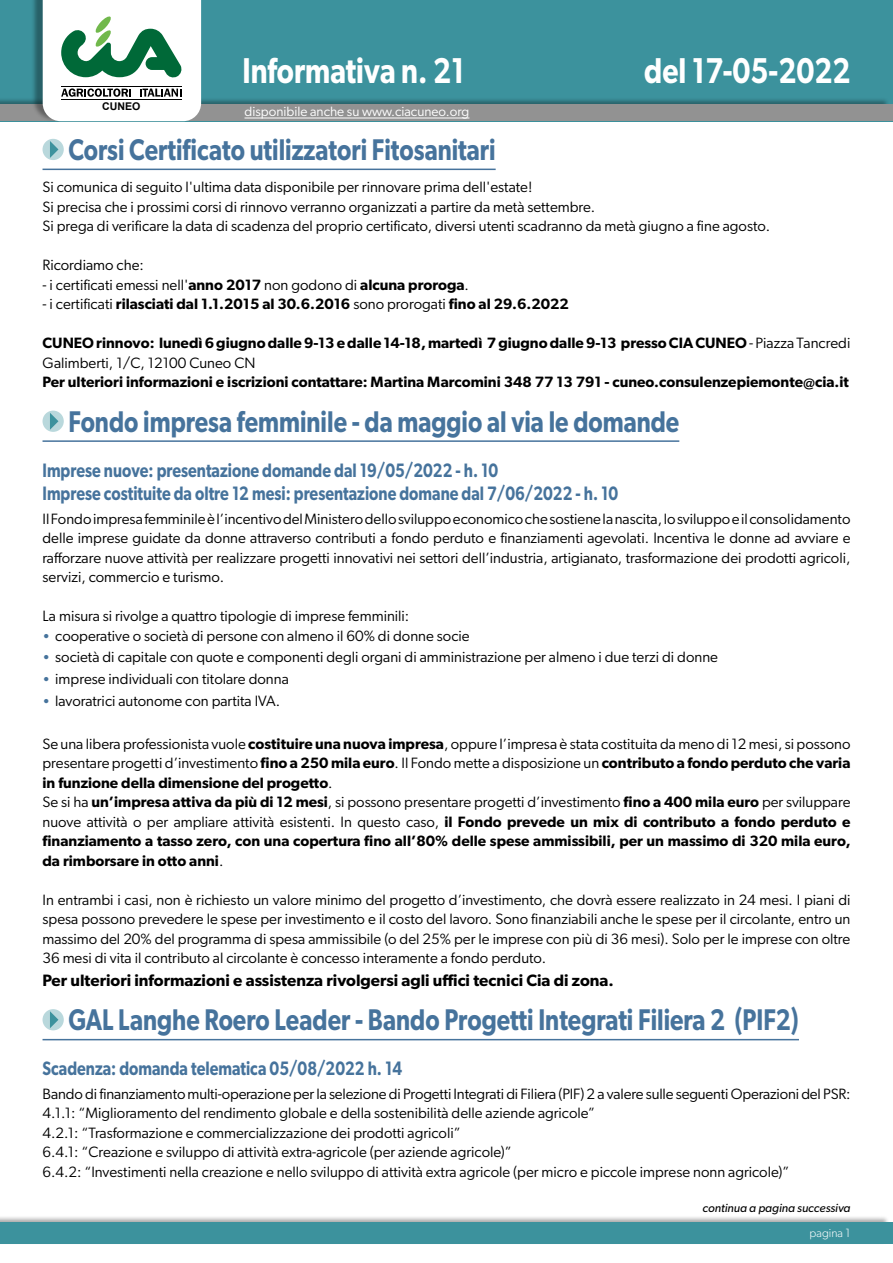
<style>
.page{position:relative;width:893px;height:1263px;background:#fff}
.page>*{position:absolute;margin:0;border:0;box-sizing:border-box;transform-origin:0 0}
.t1{font:600 36px "Gibson";color:#fff;scale:.8 1}
.t2{font:600 30px "Gibson";color:#46739c;scale:.8 1}
.t3{font:600 19.5px/23.4px "Gibson";color:#46739c;scale:.8 1}
.t4{font:600 16.5px "Gibson";color:#000}
.t5{font:15px/19.5px "Gibson";color:#000}
.t6{font:600 15px/19.5px "Gibson";color:#000}
.t7{font:13.5px "Gibson";color:#fff}
.t8{font:italic 12px "Gibson";color:#000}
.t9{font:300 12px "Gibson";color:#fff}
.t10{font:700 10.65px "Arial";color:#000}
.s1{font-weight:600}
.s2{font-weight:400}
.s3{font-weight:500;font-size:13.5px;color:#46739c}
</style>
<div class="page">
<div style="left:0;top:0;width:893px;height:121px;background:#3c929d"></div>
<div style="left:0;top:97px;width:889px;height:25px;background:#000;opacity:.34"></div>
<div style="left:0;top:105px;width:893px;height:16px;background:#929292"></div>
<div style="left:31px;top:0;width:167px;height:122px;background:#000;opacity:.34"></div>
<div style="left:0;top:1215px;width:889px;height:30px;background:#000;opacity:.34"></div>
<div style="left:0;top:1223px;width:893px;height:21px;background:#3c929d"></div>
<hr style="left:244px;top:118px;width:225px;height:1px;background:#fff">
<svg style="left:43px;top:0;width:158px;height:121px;background:#caddd3"></svg>
<hr style="left:61px;top:86px;width:120px;height:1px;background:#000">
<hr style="left:61px;top:99px;width:120px;height:1px;background:#000">
<hr style="left:43px;top:169px;width:453px;height:1px;background:#46739c">
<hr style="left:43px;top:440px;width:636px;height:2px;background:#46739c">
<hr style="left:43px;top:1039px;width:756px;height:1px;background:#46739c">
<div style="left:43px;top:139px;width:21px;height:21px;background:#b9d8dc;border-radius:50%"></div>
<svg style="left:50px;top:141px;width:8px;height:17px"></svg>
<div style="left:43px;top:411px;width:21px;height:21px;background:#b9d8dc;border-radius:50%"></div>
<svg style="left:50px;top:413px;width:8px;height:17px"></svg>
<div style="left:43px;top:1009px;width:21px;height:21px;background:#b9d8dc;border-radius:50%"></div>
<svg style="left:50px;top:1011px;width:8px;height:17px"></svg>
<h1 class="t1" style="left:242px;top:49px;width:279px">Informativa n. 21</h1>
<h1 class="t1" style="left:644px;top:49px;width:259px">del 17-05-2022</h1>
<p class="t7" style="left:244px;top:104px;width:226px">disponibile anche su www.ciacuneo.org</p>
<p class="t10" style="left:102px;top:99px;width:40px">CUNEO</p>
<h2 class="t2" style="left:69px;top:132px;width:535px">Corsi Certificato utilizzatori Fitosanitari</h2>
<p class="t5" style="left:43px;top:177px;width:729px">Si comunica di seguito l'ultima data disponibile per rinnovare prima dell'estate!<br>Si precisa che i prossimi corsi di rinnovo verranno organizzati a partire da metà settembre.<br>Si prega di verificare la data di scadenza del proprio certificato, diversi utenti scadranno da metà giugno a fine agosto.</p>
<p class="t5" style="left:43px;top:255px;width:103px">Ricordiamo che:</p>
<p class="t5" style="left:43px;top:275px;width:428px">- i certificati emessi nell'<span class="s1">anno 2017</span> non godono di <span class="s1">alcuna proroga</span>.</p>
<p class="t6" style="left:43px;top:294px;width:528px"><span class="s2">- i certificati</span> rilasciati dal 1.1.2015 al 30.6.2016 <span class="s2">sono prorogati</span> fino al 29.6.2022</p>
<p class="t6" style="left:43px;top:333px;width:809px">CUNEO rinnovo: lunedì 6 giugno dalle 9-13 e dalle 14-18, martedì 7 giugno dalle 9-13 presso CIA CUNEO <span class="s2">- Piazza Tancredi<br>Galimberti, 1/C, 12100 Cuneo CN</span></p>
<p class="t6" style="left:43px;top:372px;width:808px">Per ulteriori informazioni e iscrizioni contattare: Martina Marcomini 348 77 13 791 - cuneo.consulenzepiemonte@cia.it</p>
<h2 class="t2" style="left:69px;top:404px;width:765px">Fondo impresa femminile - da maggio al via le domande</h2>
<h3 class="t3" style="left:43px;top:458px;width:721px">Imprese nuove: presentazione domande dal 19/05/2022 - h. 10<br>Imprese costituite da oltre 12 mesi: presentazione domane dal 7/06/2022 - h. 10</h3>
<p class="t5" style="left:43px;top:509px;width:809px;text-align:justify">Il Fondo impresa femminile è l’incentivo del Ministero dello sviluppo economico che sostiene la nascita, lo sviluppo e il consolidamento delle imprese guidate da donne attraverso contributi a fondo perduto e finanziamenti agevolati. Incentiva le donne ad avviare e rafforzare nuove attività per realizzare progetti innovativi nei settori dell’industria, artigianato, trasformazione dei prodotti agricoli, servizi, commercio e turismo.</p>
<p class="t5" style="left:43px;top:606px;width:368px">La misura si rivolge a quattro tipologie di imprese femminili:</p>
<p class="t5" style="left:43px;top:626px;width:429px"><span class="s3">•</span> cooperative o società di persone con almeno il 60% di donne socie</p>
<p class="t5" style="left:43px;top:647px;width:677px"><span class="s3">•</span> società di capitale con quote e componenti degli organi di amministrazione per almeno i due terzi di donne</p>
<p class="t5" style="left:43px;top:669px;width:248px"><span class="s3">•</span> imprese individuali con titolare donna</p>
<p class="t5" style="left:43px;top:690px;width:239px"><span class="s3">•</span> lavoratrici autonome con partita IVA.</p>
<p class="t6" style="left:43px;top:733px;width:809px"><span class="s2">Se una libera professionista vuole</span> costituire una nuova impresa<span class="s2">, oppure l’impresa è stata costituita da meno di 12 mesi, si possono presentare progetti d’investimento</span> fino a 250 mila euro<span class="s2">. Il Fondo mette a disposizione un</span> contributo a fondo perduto che varia in funzione della dimensione del progetto<span class="s2">.<br>Se si ha</span> un’impresa attiva da più di 12 mesi<span class="s2">, si possono presentare progetti d’investimento</span> fino a 400 mila euro <span class="s2">per sviluppare nuove attività o per ampliare attività esistenti. In questo caso,</span> il Fondo prevede un mix di contributo a fondo perduto e finanziamento a tasso zero, con una copertura fino all’80% delle spese ammissibili, per un massimo di 320 mila euro, da rimborsare in otto anni<span class="s2">.</span></p>
<p class="t5" style="left:43px;top:890px;width:809px;text-align:justify">In entrambi i casi, non è richiesto un valore minimo del progetto d’investimento, che dovrà essere realizzato in 24 mesi. I piani di spesa possono prevedere le spese per investimento e il costo del lavoro. Sono finanziabili anche le spese per il circolante, entro un massimo del 20% del programma di spesa ammissibile (o del 25% per le imprese con più di 36 mesi). Solo per le imprese con oltre 36 mesi di vita il contributo al circolante è concesso interamente a fondo perduto.</p>
<p class="t4" style="left:43px;top:970px;width:573px">Per ulteriori informazioni e assistenza rivolgersi agli uffici tecnici Cia di zona.</p>
<h2 class="t2" style="left:69px;top:1002px;width:915px">GAL Langhe Roero Leader - Bando Progetti Integrati Filiera 2 (PIF2)</h2>
<h3 class="t3" style="left:43px;top:1056px;width:451px">Scadenza: domanda telematica 05/08/2022 h. 14</h3>
<p class="t5" style="left:43px;top:1084px;width:809px">Bando di finanziamento multi-operazione per la selezione di Progetti Integrati di Filiera (PIF) 2 a valere sulle seguenti Operazioni del PSR:<br>4.1.1: “Miglioramento del rendimento globale e della sostenibilità delle aziende agricole”<br>4.2.1: “Trasformazione e commercializzazione dei prodotti agricoli”<br>6.4.1: “Creazione e sviluppo di attività extra-agricole (per aziende agricole)”<br>6.4.2: “Investimenti nella creazione e nello sviluppo di attività extra agricole (per micro e piccole imprese nonn agricole)”</p>
<p class="t8" style="left:702px;top:1200px;width:149px">continua a pagina successiva</p>
<p class="t9" style="left:810px;top:1225px;width:42px">pagina 1</p>
</div>
